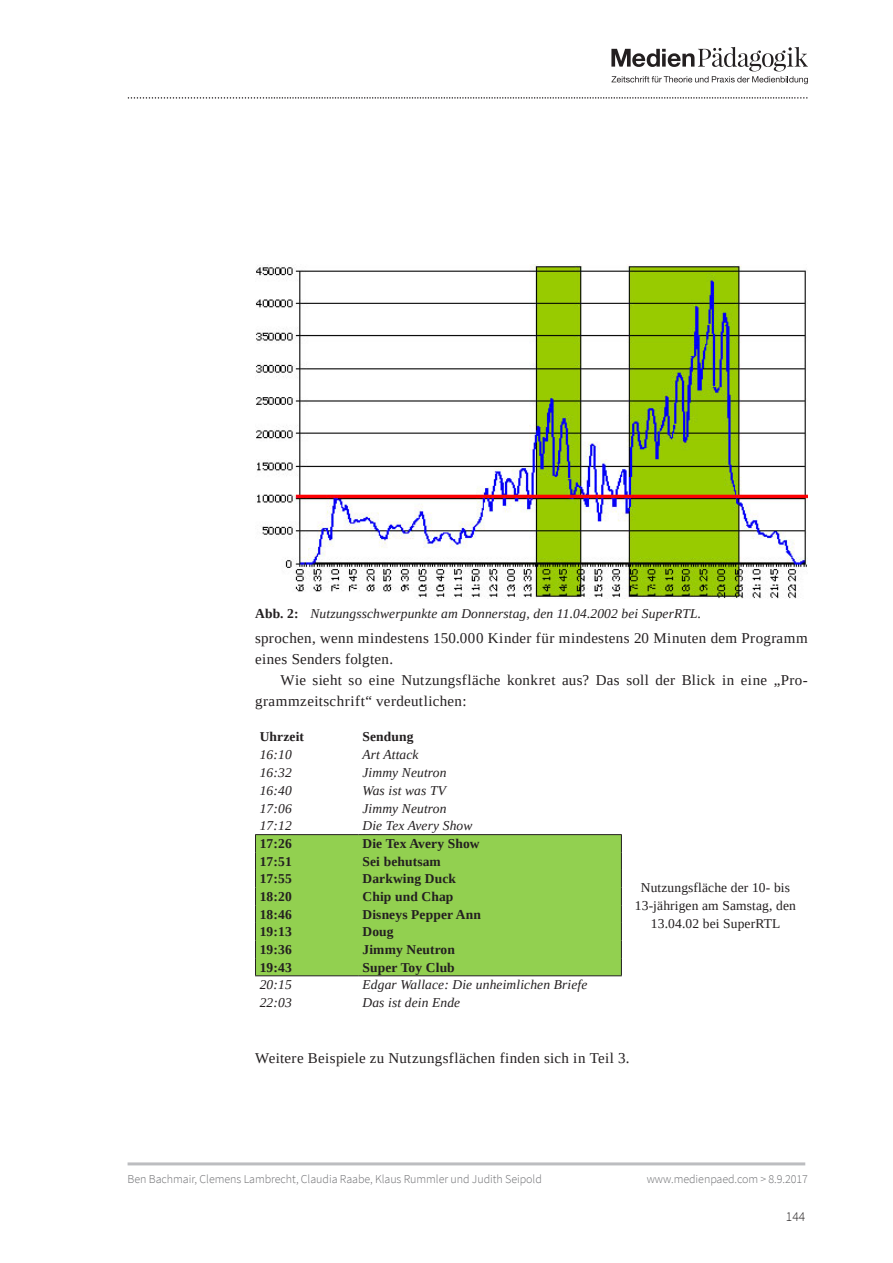
<style>
.page{position:relative;width:893px;height:1263px;background:#fff}
.page>*{position:absolute;margin:0;border:0;box-sizing:border-box;transform-origin:0 0}
.mp-text_ohne_Einzug{font:15px/21px "Liberation Serif";letter-spacing:.025em;color:#231f20}
.mp-text{font:15px/21px "Liberation Serif";letter-spacing:.025em;color:#231f20}
.mp-Tabelle{font:italic 13.5px "Liberation Serif";letter-spacing:.01em;color:#231f20}
.mp-Tabelle-2{font:700 13.5px "Liberation Serif";letter-spacing:.01em;color:#231f20}
.mp-Tabelle-3{font:13.5px/18px "Liberation Serif";letter-spacing:.01em;color:#231f20;text-align:center}
.t1{font:300 13.5px "Source Sans Pro";color:#231f20}
.t2{font:300 12px "Source Sans Pro";letter-spacing:-.005em;color:#6c6d70}
.s1{font-weight:700;font-style:normal}
</style>
<div class="page">
<hr style="left:128px;top:1162px;width:677px;height:3px;background:#bcbdc0">
<svg style="left:611px;top:47px;width:197px;height:37px"></svg>
<svg style="left:128px;top:97px;width:679px;height:2px"></svg>
<img style="left:256px;top:264px;width:552px;height:334px">
<div style="left:256px;top:835px;width:365px;height:140px;background:#92d050"></div>
<hr style="left:255px;top:834px;width:103px;height:1px;background:#231f20">
<hr style="left:358px;top:834px;width:264px;height:1px;background:#231f20">
<svg style="left:255px;top:835px;width:1px;height:140px"></svg>
<svg style="left:621px;top:835px;width:1px;height:140px"></svg>
<hr style="left:255px;top:975px;width:103px;height:1px;background:#231f20">
<hr style="left:358px;top:975px;width:264px;height:1px;background:#231f20">
<p class="mp-Tabelle" style="left:255px;top:605px;width:448px"><span class="s1">Abb. 2:</span> Nutzungsschwerpunkte am Donnerstag, den 11.04.2002 bei SuperRTL.</p>
<p class="mp-text_ohne_Einzug" style="left:255px;top:627px;width:554px">sprochen, wenn mindestens 150.000 Kinder für mindestens 20 Minuten dem Programm eines Senders folgten.</p>
<p class="mp-text" style="left:255px;top:669px;width:554px;text-indent:26px">Wie sieht so eine Nutzungsfläche konkret aus? Das soll der Blick in eine „Pro&shy;grammzeitschrift“ verdeutlichen:</p>
<p class="mp-Tabelle-2" style="left:260px;top:727px;width:46px">Uhrzeit</p>
<p class="mp-Tabelle-2" style="left:362px;top:727px;width:53px">Sendung</p>
<p class="mp-Tabelle" style="left:260px;top:746px;width:34px">16:10</p>
<p class="mp-Tabelle" style="left:362px;top:746px;width:58px">Art Attack</p>
<p class="mp-Tabelle" style="left:260px;top:763px;width:34px">16:32</p>
<p class="mp-Tabelle" style="left:362px;top:763px;width:85px">Jimmy Neutron</p>
<p class="mp-Tabelle" style="left:260px;top:781px;width:34px">16:40</p>
<p class="mp-Tabelle" style="left:362px;top:781px;width:85px">Was ist was TV</p>
<p class="mp-Tabelle" style="left:260px;top:799px;width:34px">17:06</p>
<p class="mp-Tabelle" style="left:362px;top:799px;width:85px">Jimmy Neutron</p>
<p class="mp-Tabelle" style="left:260px;top:817px;width:34px">17:12</p>
<p class="mp-Tabelle" style="left:362px;top:817px;width:111px">Die Tex Avery Show</p>
<p class="mp-Tabelle-2" style="left:260px;top:834px;width:34px">17:26</p>
<p class="mp-Tabelle-2" style="left:362px;top:834px;width:119px">Die Tex Avery Show</p>
<p class="mp-Tabelle-3" style="left:635px;top:878px;width:162px">Nutzungsfläche der 10- bis<br>13-jährigen am Samstag, den<br>13.04.02 bei SuperRTL</p>
<p class="mp-Tabelle-2" style="left:260px;top:852px;width:34px">17:51</p>
<p class="mp-Tabelle-2" style="left:362px;top:852px;width:80px">Sei behutsam</p>
<p class="mp-Tabelle-2" style="left:260px;top:870px;width:34px">17:55</p>
<p class="mp-Tabelle-2" style="left:362px;top:870px;width:95px">Darkwing Duck</p>
<p class="mp-Tabelle-2" style="left:260px;top:887px;width:34px">18:20</p>
<p class="mp-Tabelle-2" style="left:362px;top:887px;width:92px">Chip und Chap</p>
<p class="mp-Tabelle-2" style="left:260px;top:905px;width:34px">18:46</p>
<p class="mp-Tabelle-2" style="left:362px;top:905px;width:120px">Disneys Pepper Ann</p>
<p class="mp-Tabelle-2" style="left:260px;top:923px;width:34px">19:13</p>
<p class="mp-Tabelle-2" style="left:362px;top:923px;width:33px">Doug</p>
<p class="mp-Tabelle-2" style="left:260px;top:940px;width:34px">19:36</p>
<p class="mp-Tabelle-2" style="left:362px;top:940px;width:94px">Jimmy Neutron</p>
<p class="mp-Tabelle-2" style="left:260px;top:958px;width:34px">19:43</p>
<p class="mp-Tabelle-2" style="left:362px;top:958px;width:94px">Super Toy Club</p>
<p class="mp-Tabelle" style="left:260px;top:976px;width:34px">20:15</p>
<p class="mp-Tabelle" style="left:362px;top:976px;width:226px">Edgar Wallace: Die unheimlichen Briefe</p>
<p class="mp-Tabelle" style="left:260px;top:994px;width:34px">22:03</p>
<p class="mp-Tabelle" style="left:362px;top:994px;width:99px">Das ist dein Ende</p>
<p class="mp-text_ohne_Einzug" style="left:255px;top:1047px;width:376px">Weitere Beispiele zu Nutzungsflächen finden sich in Teil 3.</p>
<p class="t2" style="left:128px;top:1171px;width:416px">Ben Bachmair, Clemens Lambrecht, Claudia Raabe, Klaus Rummler und Judith Seipold</p>
<p class="t2" style="left:647px;top:1171px;width:163px">www.medienpaed.com &gt; 8.9.2017</p>
<p class="t1" style="left:786px;top:1208px;width:21px">144</p>
</div>
